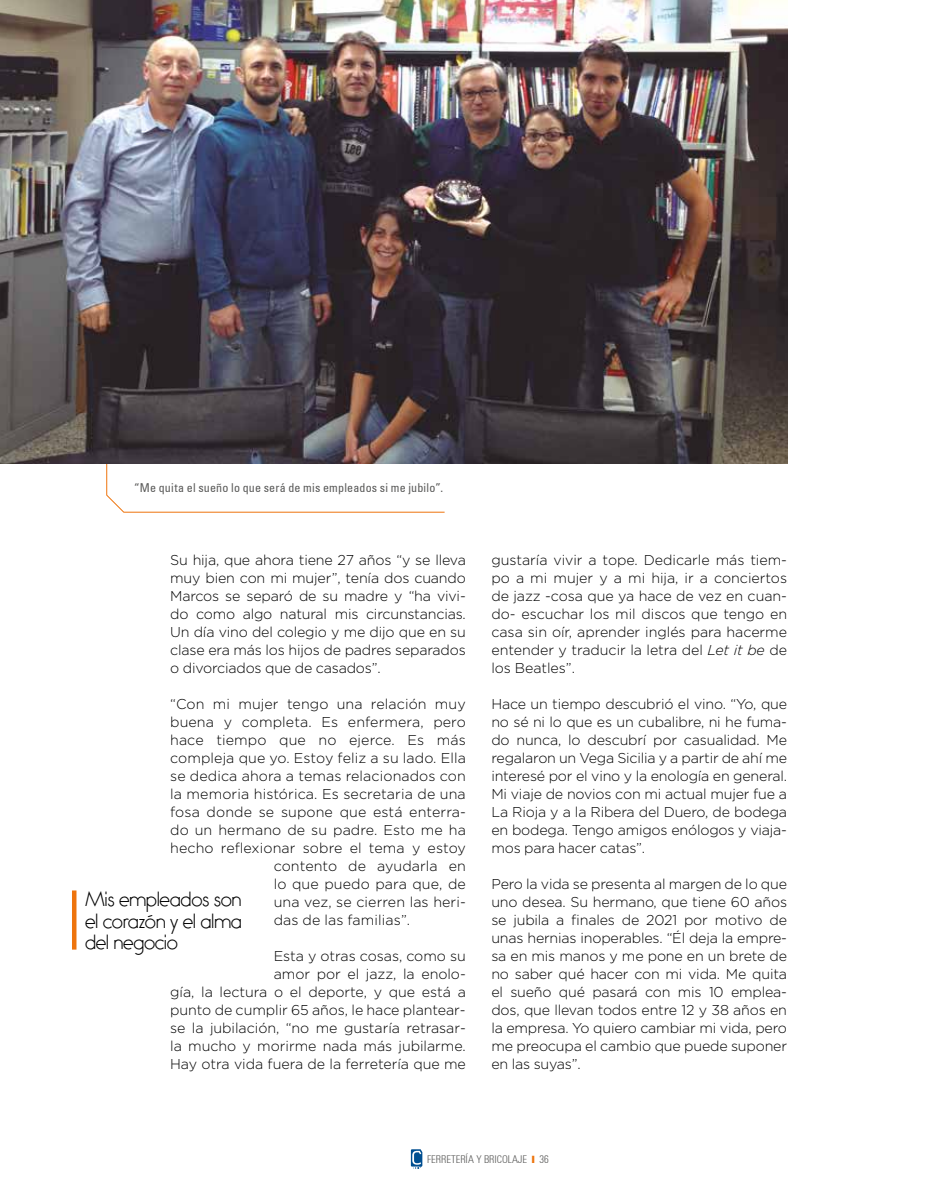
<style>
.page{position:relative;width:936px;height:1191px;background:#fff}
.page>*{position:absolute;margin:0;border:0;box-sizing:border-box;transform-origin:0 0}
.t1{font:300 18px/21.6px "Bambino";letter-spacing:-.02em;color:#000;text-align:justify}
.t2{font:300 14.25px/18px "Gotham";letter-spacing:-.005em;color:#000;text-align:justify}
.t3{font:12px "Nova Condensed S Si Condensed";letter-spacing:.015em;color:#575756}
.t4{font:300 condensed 10.5px "Nova Light Condensed S Si";color:#575756}
.s1{font-style:italic}
.s2{color:#ee740d}
</style>
<div class="page">
<svg style="left:411px;top:1149px;width:11px;height:20px"></svg>
<svg style="left:106px;top:463px;width:339px;height:50px"></svg>
<img style="left:0;top:0;width:787px;height:463px">
<hr style="left:72px;top:890px;width:4px;height:59px;background:#ee740d">
<p class="t3" style="left:134px;top:480px;width:310px">“Me quita el sueño lo que será de mis empleados si me jubilo”.</p>
<p class="t2" style="left:170px;top:550px;width:297px">Su hija, que ahora tiene 27 años “y se lleva muy bien con mi mujer”, tenía dos cuando Marcos se separó de su madre y “ha vivi&shy;do como algo natural mis circunstancias.<br>Un día vino del colegio y me dijo que en su clase era más los hijos de padres separados o divorciados que de casados”.</p>
<p class="t2" style="left:170px;top:694px;width:297px">“Con mi mujer tengo una relación muy</p>
<p class="t2" style="left:170px;top:712px;width:297px">buena y completa. Es enfermera, pero</p>
<p class="t2" style="left:170px;top:730px;width:297px">hace tiempo que no ejerce. Es más</p>
<p class="t2" style="left:170px;top:748px;width:297px">compleja que yo. Estoy feliz a su lado. Ella</p>
<p class="t2" style="left:170px;top:766px;width:297px">se dedica ahora a temas relacionados con</p>
<p class="t2" style="left:170px;top:784px;width:297px">la memoria histórica. Es secretaria de una</p>
<p class="t2" style="left:170px;top:802px;width:297px">fosa donde se supone que está enterra-</p>
<p class="t2" style="left:170px;top:820px;width:297px">do un hermano de su padre. Esto me ha</p>
<p class="t2" style="left:170px;top:838px;width:297px">hecho reflexionar sobre el tema y estoy</p>
<p class="t2" style="left:274px;top:856px;width:194px">contento de ayudarla en</p>
<p class="t2" style="left:274px;top:874px;width:194px">lo que puedo para que, de</p>
<p class="t2" style="left:274px;top:892px;width:194px">una vez, se cierren las heri-</p>
<p class="t2" style="left:274px;top:910px;width:138px">das de las familias”.</p>
<p class="t2" style="left:170px;top:946px;width:297px;text-align:right">Esta y otras cosas, como su<br>amor por el jazz, la enolo-<br>gía, la lectura o el deporte, y que está a punto de cumplir 65 años, le hace plantear&shy;se la jubilación, “no me gustaría retrasar&shy;la mucho y morirme nada más jubilarme.<br>Hay otra vida fuera de la ferretería que me</p>
<p class="t1" style="left:85px;top:889px;width:158px">Mis empleados son el corazón y el alma del negocio</p>
<p class="t2" style="left:491px;top:550px;width:297px">gustaría vivir a tope. Dedicarle más tiem&shy;po a mi mujer y a mi hija, ir a conciertos de jazz -cosa que ya hace de vez en cuan&shy;do- escuchar los mil discos que tengo en casa sin oír, aprender inglés para hacerme entender y traducir la letra del <span class="s1">Let it be</span> de los Beatles”.</p>
<p class="t2" style="left:491px;top:694px;width:297px">Hace un tiempo descubrió el vino. “Yo, que no sé ni lo que es un cubalibre, ni he fuma&shy;do nunca, lo descubrí por casualidad. Me regalaron un Vega Sicilia y a partir de ahí me interesé por el vino y la enología en general.<br>Mi viaje de novios con mi actual mujer fue a La Rioja y a la Ribera del Duero, de bodega en bodega. Tengo amigos enólogos y viaja&shy;mos para hacer catas”.</p>
<p class="t2" style="left:491px;top:874px;width:297px">Pero la vida se presenta al margen de lo que uno desea. Su hermano, que tiene 60 años se jubila a finales de 2021 por motivo de unas hernias inoperables. “Él deja la empre&shy;sa en mis manos y me pone en un brete de no saber qué hacer con mi vida. Me quita el sueño qué pasará con mis 10 emplea&shy;dos, que llevan todos entre 12 y 38 años en la empresa. Yo quiero cambiar mi vida, pero me preocupa el cambio que puede suponer en las suyas”.</p>
<p class="t4" style="left:427px;top:1152px;width:123px">FERRETERÍA Y BRICOLAJE <span class="s2">❙</span> 36</p>
</div>
